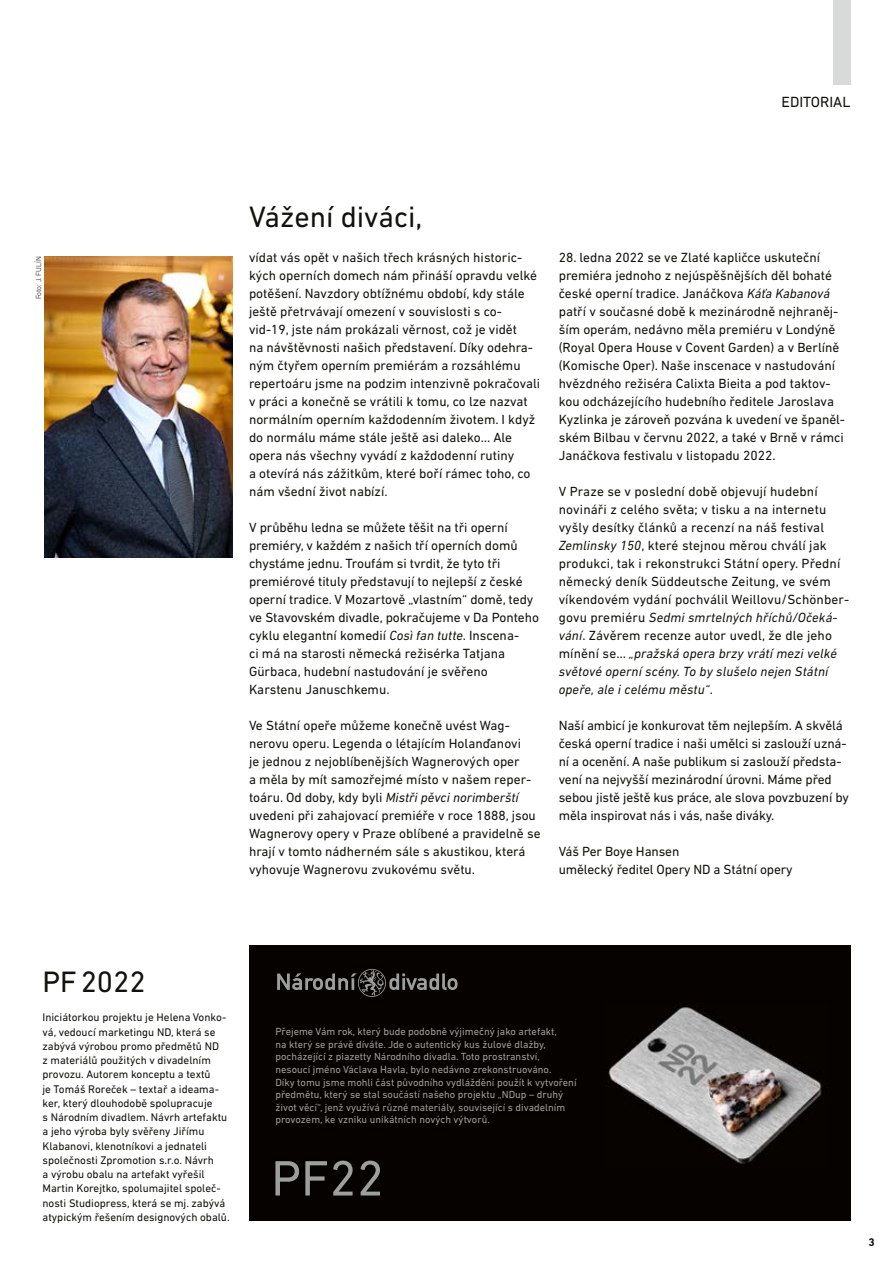
<style>
.page{position:relative;width:893px;height:1263px;background:#fff}
.page>*{position:absolute;margin:0;border:0;box-sizing:border-box;transform-origin:0 0}
.t1{font:50.55px "DIN Next LT Pro";color:#9d9e9e}
.t2{font:30px "DIN Next LT Pro";color:#12120d}
.t3{font:15px "DIN Next LT Pro";color:#12120d}
.t4{font:13.5px/18px "DIN Next LT Pro";color:#12120d}
.t5{font:11.25px/14.2px "DIN Next LT Pro";color:#12120d}
.t6{font:700 11.25px "DIN Next LT Pro";color:#12120d}
.t7{font:10.5px/12.6px "DIN Next LT Pro";color:#9d9e9e}
.t8{font:300 7.5px "DIN Next LT Pro";letter-spacing:-.01em;color:#12120d}
.s1{font-style:italic}
</style>
<div class="page">
<img style="left:44px;top:256px;width:189px;height:301px">
<div style="left:833px;top:0;width:17px;height:85px;background:#d8dada"></div>
<div style="left:249px;top:945px;width:601px;height:276px;background:#060200"></div>
<img style="left:608px;top:1005px;width:214px;height:159px">
<svg style="left:277px;top:969px;width:181px;height:28px"></svg>
<p class="t3" style="left:781px;top:93px;width:70px">EDITORIAL</p>
<p class="t8" style="left:34px;top:299px;width:44px;rotate:-90deg">Foto: J. FULÍN</p>
<h2 class="t2" style="left:249px;top:200px;width:175px">Vážení diváci,</h2>
<p class="t4" style="left:249px;top:248px;width:293px">vídat vás opět v našich třech krásných historic&shy;kých operních domech nám přináší opravdu velké potěšení. Navzdory obtížnému období, kdy stále ještě přetrvávají omezení v souvislosti s co&shy;vid-19, jste nám prokázali věrnost, což je vidět<br>na návštěvnosti našich představení. Díky odehra&shy;ným čtyřem operním premiérám a rozsáhlému repertoáru jsme na podzim intenzivně pokračovali v práci a konečně se vrátili k tomu, co lze nazvat normálním operním každodenním životem. I když do normálu máme stále ještě asi daleko… Ale opera nás všechny vyvádí z každodenní rutiny<br>a otevírá nás zážitkům, které boří rámec toho, co nám všední život nabízí.</p>
<p class="t4" style="left:249px;top:518px;width:291px">V průběhu ledna se můžete těšit na tři operní premiéry, v každém z našich tří operních domů chystáme jednu. Troufám si tvrdit, že tyto tři premiérové tituly představují to nejlepší z české operní tradice. V Mozartově „vlastním“ domě, tedy ve Stavovském divadle, pokračujeme v Da Ponteho cyklu elegantní komedií <span class="s1">Così fan tutte</span>. Inscena-<br>ci má na starosti německá režisérka Tatjana Gürbaca, hudební nastudování je svěřeno Karstenu Januschkemu.</p>
<p class="t4" style="left:249px;top:716px;width:293px">Ve Státní opeře můžeme konečně uvést Wag&shy;nerovu operu. Legenda o létajícím Holanďanovi<br>je jednou z nejoblíbenějších Wagnerových oper<br>a měla by mít samozřejmé místo v našem reper&shy;toáru. Od doby, kdy byli <span class="s1">Mistři pěvci norimberští </span>uvedeni při zahajovací premiéře v roce 1888, jsou Wagnerovy opery v Praze oblíbené a pravidelně se hrají v tomto nádherném sále s akustikou, která vyhovuje Wagnerovu zvukovému světu.</p>
<p class="t4" style="left:559px;top:248px;width:288px">28. ledna 2022 se ve Zlaté kapličce uskuteční premiéra jednoho z nejúspěšnějších děl bohaté české operní tradice. Janáčkova <span class="s1">Káťa Kabanová </span>patří v současné době k mezinárodně nejhraněj&shy;ším operám, nedávno měla premiéru v Londýně (Royal Opera House v Covent Garden) a v Berlíně (Komische Oper). Naše inscenace v nastudování hvězdného režiséra Calixta Bieita a pod taktov&shy;kou odcházejícího hudebního ředitele Jaroslava Kyzlinka je zároveň pozvána k uvedení ve španěl&shy;ském Bilbau v červnu 2022, a také v Brně v rámci Janáčkova festivalu v listopadu 2022.</p>
<p class="t4" style="left:559px;top:482px;width:292px">V Praze se v poslední době objevují hudební novináři z celého světa; v tisku a na internetu vyšly desítky článků a recenzí na náš festival <span class="s1">Zemlinsky 150</span>, které stejnou měrou chválí jak produkci, tak i rekonstrukci Státní opery. Přední německý deník Süddeutsche Zeitung, ve svém víkendovém vydání pochválil Weillovu/Schönber&shy;govu premiéru <span class="s1">Sedmi smrtelných hříchů/Očeká&shy;vání</span>. Závěrem recenze autor uvedl, že dle jeho mínění se… <span class="s1">„pražská opera brzy vrátí mezi velké světové operní scény. To by slušelo nejen Státní opeře, ale i celému městu“</span>.</p>
<p class="t4" style="left:559px;top:716px;width:292px">Naší ambicí je konkurovat těm nejlepším. A skvělá česká operní tradice i naši umělci si zaslouží uzná&shy;ní a ocenění. A naše publikum si zaslouží předsta&shy;vení na nejvyšší mezinárodní úrovni. Máme před sebou jistě ještě kus práce, ale slova povzbuzení by měla inspirovat nás i vás, naše diváky.</p>
<p class="t4" style="left:559px;top:842px;width:235px">Váš Per Boye Hansen<br>umělecký ředitel Opery ND a Státní opery</p>
<h2 class="t2" style="left:43px;top:964px;width:105px">PF2022</h2>
<p class="t5" style="left:43px;top:1010px;width:189px">Iniciátorkou projektu je Helena Vonko&shy;vá, vedoucí marketingu ND, která se zabývá výrobou promo předmětů ND<br>z materiálů použitých v divadelním provozu. Autorem konceptu a textů<br>je Tomáš Roreček – textař a ideama&shy;ker, který dlouhodobě spolupracuje<br>s Národním divadlem. Návrh artefaktu a jeho výroba byly svěřeny Jiřímu Klabanovi, klenotníkovi a jednateli společnosti Zpromotion s.r.o. Návrh<br>a výrobu obalu na artefakt vyřešil Martin Korejtko, spolumajitel společ&shy;nosti Studiopress, která se mj. zabývá atypickým řešením designových obalů.</p>
<p class="t7" style="left:275px;top:1025px;width:303px">Přejeme Vám rok, který bude podobně výjimečný jako artefakt,<br>na který se právě díváte. Jde o autentický kus žulové dlažby, pocházející z piazetty Národního divadla. Toto prostranství, nesoucí jméno Václava Havla, bylo nedávno zrekonstruováno.<br>Díky tomu jsme mohli část původního vydláždění použít k vytvoření předmětu, který se stal součástí našeho projektu „NDup – druhý život věcí“, jenž využívá různé materiály, související s divadelním provozem, ke vzniku unikátních nových výtvorů.</p>
<h1 class="t1" style="left:271px;top:1149px;width:114px">PF22</h1>
<p class="t6" style="left:869px;top:1235px;width:8px">3</p>
</div>
